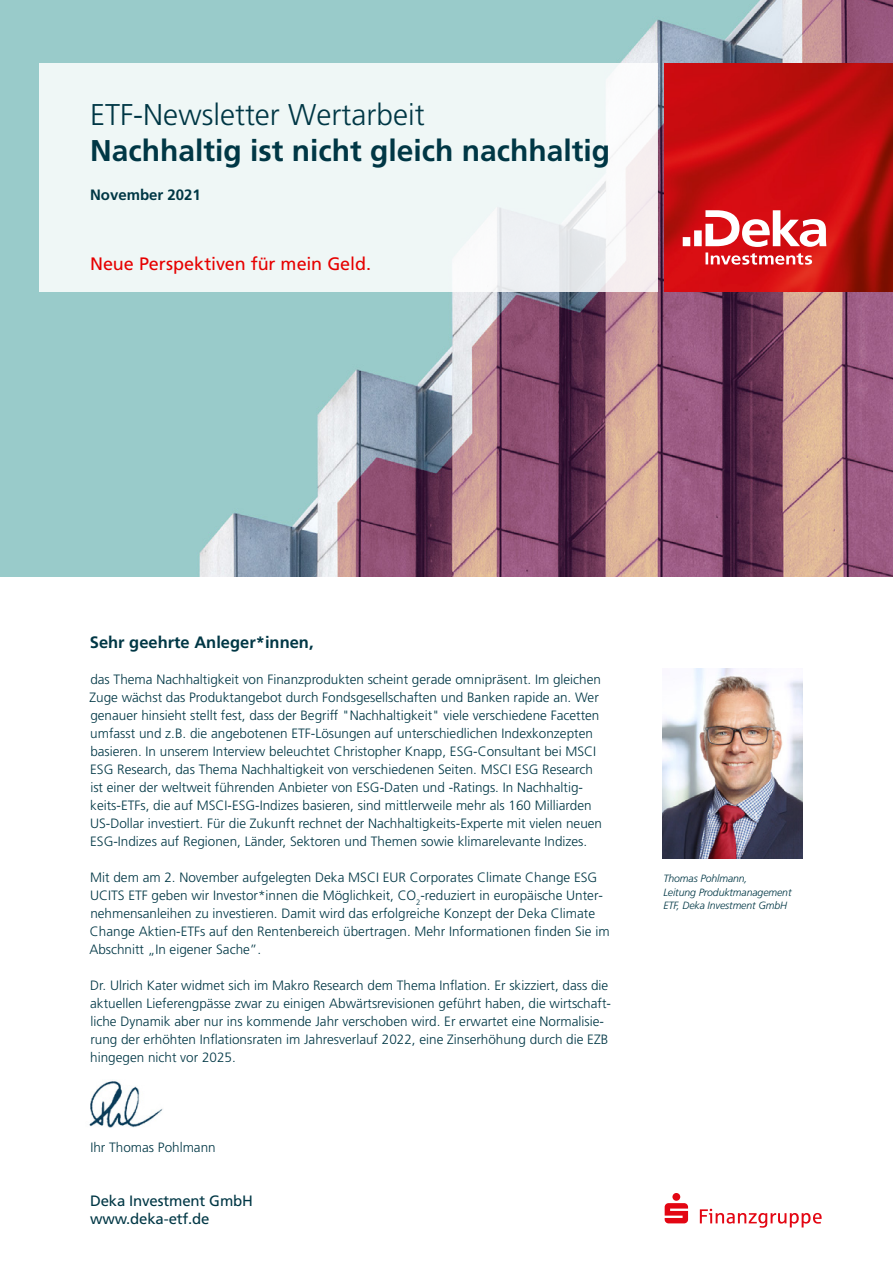
<style>
.page{position:relative;width:893px;height:1263px;background:#fff}
.page>*{position:absolute;margin:0;border:0;box-sizing:border-box;transform-origin:0 0}
.t1{font:700 30px "Deka Frutiger OTPS";color:#003745}
.t2{font:300 30px "Deka Frutiger OTPS";color:#003745}
.t3{font:18px "Deka Frutiger OTPS";letter-spacing:-.005em;color:#e60000}
.t4{font:700 16.5px "Deka Frutiger OTPS";color:#003745}
.t5{font:15px/18px "Deka Frutiger OTPS";letter-spacing:-.01em;color:#003745}
.t6{font:700 15px "Deka Frutiger OTPS";color:#003745}
.t7{font:300 13.5px/18px "Deka Frutiger OTPS";color:#003745}
.t8{font:italic 300 10.5px/13.5px "Deka Frutiger OTPS";letter-spacing:-.01em;color:#003745}
</style>
<div class="page">
<img style="left:0;top:0;width:893px;height:576px">
<img style="left:663px;top:668px;width:140px;height:190px">
<img style="left:89px;top:1081px;width:74px;height:47px">
<div style="left:39px;top:63px;width:619px;height:228px;background:#eff7f6"></div>
<svg style="left:665px;top:1193px;width:23px;height:30px"></svg>
<svg style="left:700px;top:1209px;width:122px;height:19px"></svg>
<img style="left:664px;top:63px;width:229px;height:229px">
<svg style="left:683px;top:210px;width:143px;height:55px"></svg>
<h1 class="t2" style="left:90px;top:96px;width:336px">ETF-Newsletter Wertarbeit</h1>
<h1 class="t1" style="left:90px;top:132px;width:522px">Nachhaltig ist nicht gleich nachhaltig</h1>
<p class="t6" style="left:90px;top:186px;width:112px">November 2021</p>
<h2 class="t3" style="left:90px;top:253px;width:283px">Neue Perspektiven für mein Geld.</h2>
<p class="t4" style="left:90px;top:632px;width:225px">Sehr geehrte Anleger*innen,</p>
<p class="t7" style="left:89px;top:670px;width:514px">das Thema Nachhaltigkeit von Finanzprodukten scheint gerade omnipräsent. Im gleichen Zuge wächst das Produktangebot durch Fondsgesellschaften und Banken rapide an. Wer genauer hinsieht stellt fest, dass der Begriff "Nachhaltigkeit" viele verschiedene Facetten umfasst und z.B. die angebotenen ETF-Lösungen auf unterschiedlichen Indexkonzepten basieren. In unserem Interview beleuchtet Christopher Knapp, ESG-Consultant bei MSCI ESG Research, das Thema Nachhaltigkeit von verschiedenen Seiten. MSCI ESG Research ist einer der weltweit führenden Anbieter von ESG-Daten und -Ratings. In Nachhaltig&shy;keits-ETFs, die auf MSCI-ESG-Indizes basieren, sind mittlerweile mehr als 160 Milliarden US-Dollar investiert. Für die Zukunft rechnet der Nachhaltigkeits-Experte mit vielen neuen ESG-Indizes auf Regionen, Länder, Sektoren und Themen sowie klimarelevante Indizes.</p>
<p class="t7" style="left:89px;top:868px;width:522px">Mit dem am 2. November aufgelegten Deka MSCI EUR Corporates Climate Change ESG UCITS ETF geben wir Investor*innen die Möglichkeit, CO<sub>2</sub>-reduziert in europäische Unter&shy;nehmensanleihen zu investieren. Damit wird das erfolgreiche Konzept der Deka Climate Change Aktien-ETFs auf den Rentenbereich übertragen. Mehr Informationen finden Sie im Abschnitt „In eigener Sache”.</p>
<p class="t7" style="left:90px;top:976px;width:522px">Dr. Ulrich Kater widmet sich im Makro Research dem Thema Inflation. Er skizziert, dass die aktuellen Lieferengpässe zwar zu einigen Abwärtsrevisionen geführt haben, die wirtschaft&shy;liche Dynamik aber nur ins kommende Jahr verschoben wird. Er erwartet eine Normalisie&shy;rung der erhöhten Inflationsraten im Jahresverlauf 2022, eine Zinserhöhung durch die EZB hingegen nicht vor 2025.</p>
<p class="t7" style="left:90px;top:1138px;width:127px">Ihr Thomas Pohlmann</p>
<p class="t5" style="left:90px;top:1192px;width:165px">Deka Investment GmbH www.deka-etf.de</p>
<p class="t8" style="left:663px;top:872px;width:130px">Thomas Pohlmann,<br>Leitung Produktmanagement<br>ETF, Deka Investment GmbH</p>
</div>
